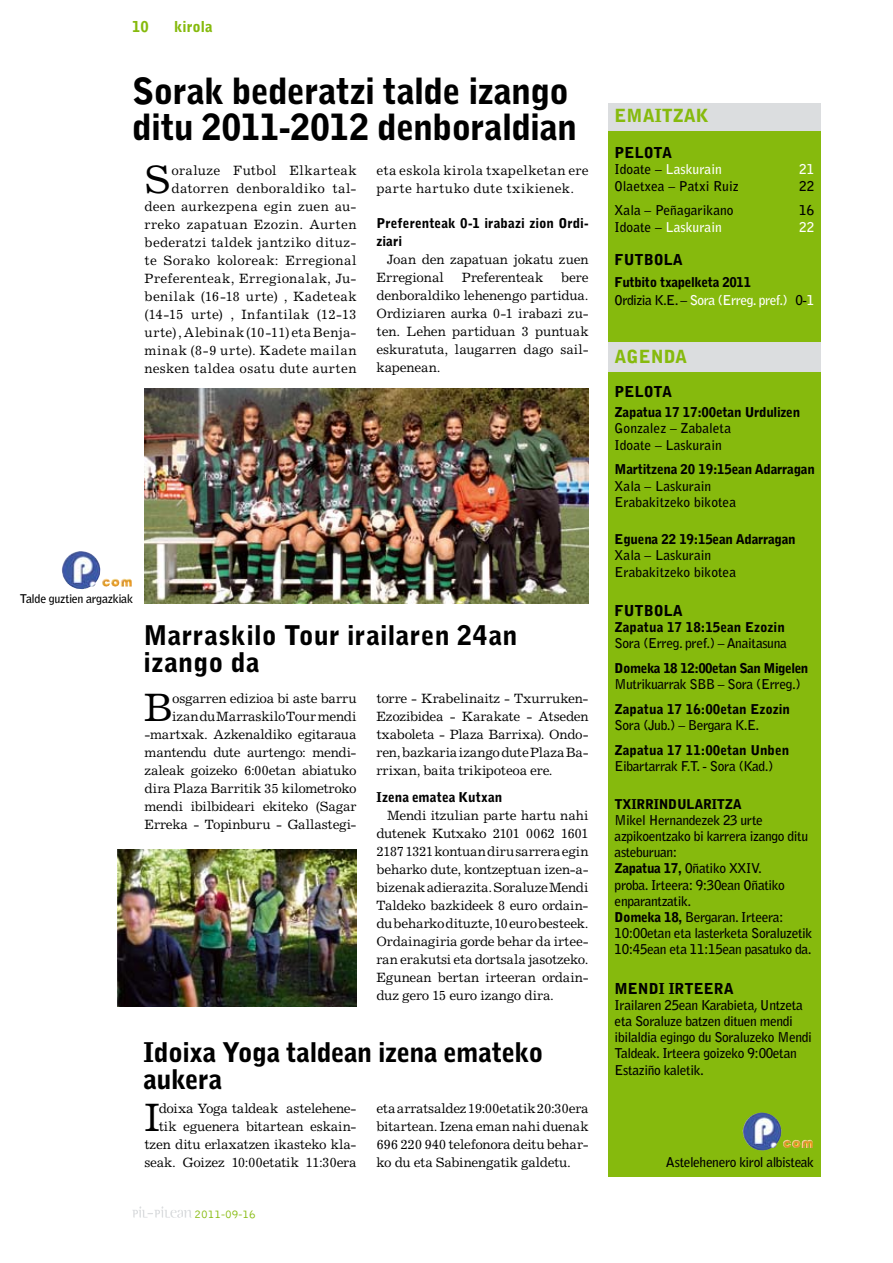
<style>
.page{position:relative;width:893px;height:1263px;background:#fff}
.page>*{position:absolute;margin:0;border:0;box-sizing:border-box;transform-origin:0 0}
.t1{font:39.75px "Excelsior";color:#000}
.t2{font:900 36px/36px "Bell Gothic Std";letter-spacing:-.02em;color:#000}
.t3{font:900 27px/27px "Bell Gothic Std";color:#000}
.t4{font:900 18px "Bell Gothic Std";color:#86ba0d}
.t5{font:900 15px "Bell Gothic Std";color:#000}
.t6{font:900 15px "Bell Gothic Std";color:#86ba0d}
.t7{font:13.5px/18px "Excelsior";letter-spacing:-.005em;color:#000;text-align:justify}
.t8{font:700 13.5px/16.2px "Bell Gothic Std";letter-spacing:-.03em;color:#000}
.t9{font:13.5px/18px "Excelsior";letter-spacing:.025em;color:#000}
.t10{font:900 13.5px/18px "Bell Gothic Std";letter-spacing:-.02em;color:#000}
.t11{font:700 13.5px/16.2px "Bell Gothic Std";color:#000}
.t12{font:900 13.5px/18px "Bell Gothic Std";color:#000}
.t13{font:700 13.5px "Bell Gothic Std";color:#fff}
.t14{font:900 13.5px "Bell Gothic Std";letter-spacing:-.04em;color:#000}
.t15{font:900 13.5px "Bell Gothic Std";letter-spacing:.005em;color:#000}
.t16{font:700 12px "Bell Gothic Std";letter-spacing:-.03em;color:#000}
.t17{font:300 12px "Bell Gothic";color:#86ba0d}
.s1{color:#000}
.s2{font-weight:700}
.s3{font-weight:700;color:#fff}
.s4{font-weight:900}
</style>
<div class="page">
<div style="left:609px;top:104px;width:212px;height:1073px;background:#86ba0d"></div>
<div style="left:608px;top:342px;width:212px;height:29px;background:#dbdddf"></div>
<div style="left:609px;top:104px;width:212px;height:27px;background:#dbdddf"></div>
<svg style="left:132px;top:1206px;width:60px;height:12px"></svg>
<img style="left:145px;top:389px;width:444px;height:214px">
<img style="left:117px;top:849px;width:239px;height:157px">
<img style="left:743px;top:1112px;width:70px;height:39px">
<img style="left:62px;top:551px;width:70px;height:38px">
<p class="t6" style="left:132px;top:18px;width:18px">10</p>
<p class="t6" style="left:174px;top:18px;width:40px">kirola</p>
<h2 class="t2" style="left:132px;top:74px;width:446px">Sorak bederatzi talde izango ditu 2011-2012 denboraldian</h2>
<h1 class="t1" style="left:144px;top:155px;width:28px">S</h1>
<p class="t9" style="left:144px;top:161px;width:214px;text-align:right">oraluze Futbol Elkarteak datorren denboraldiko tal&shy;deen aurkezpena egin zuen au&shy;rreko zapatuan Ezozin. Aurten bederatzi taldek jantziko dituz&shy;te Sorako koloreak: Erregional<br>Preferenteak, Erregionalak, Ju&shy;benilak (16-18 urte) , Kadeteak (14-15 urte) , Infantilak (12-13 urte) , Alebinak (10-11) eta Benja&shy;minak (8-9 urte). Kadete mailan nesken taldea osatu dute aurten</p>
<p class="t9" style="left:376px;top:161px;width:214px">eta eskola kirola txapelketan ere parte hartuko dute txikienek.</p>
<p class="t12" style="left:376px;top:214px;width:214px">Preferenteak 0-1 irabazi zion Ordi&shy;ziari</p>
<p class="t7" style="left:376px;top:250px;width:214px;text-indent:11px">Joan den zapatuan jokatu zuen<br>Erregional</p>
<p class="t7" style="left:462px;top:268px;width:83px">Preferenteak</p>
<p class="t7" style="left:376px;top:268px;width:214px;text-indent:185px">bere denboraldiko lehenengo partidua.<br>Ordiziaren aurka 0-1 irabazi zu&shy;ten. Lehen partiduan 3 puntuak eskuratuta, laugarren dago sail&shy;kapenean.</p>
<p class="t16" style="left:20px;top:591px;width:115px">Talde guztien argazkiak</p>
<h3 class="t3" style="left:144px;top:622px;width:376px">Marraskilo Tour irailaren 24an izango da</h3>
<p class="t7" style="left:145px;top:689px;width:214px;text-align:right">osgarren edizioa bi aste barru izan du Marraskilo Tour mendi -martxak. Azkenaldiko egitaraua mantendu dute aurtengo: mendi&shy;zaleak goizeko 6:00etan abiatuko dira Plaza Barritik 35 kilometroko mendi ibilbideari ekiteko (Sagar<br>Erreka - Topinburu - Gallastegi-</p>
<h1 class="t1" style="left:145px;top:683px;width:30px">B</h1>
<p class="t7" style="left:376px;top:689px;width:214px">torre - Krabelinaitz - Txurruken-Ezozibidea - Karakate - Atseden txaboleta - Plaza Barrixa). Ondo&shy;ren, bazkaria izango dute Plaza Ba&shy;rrixan, baita trikipoteoa ere.</p>
<p class="t15" style="left:376px;top:789px;width:127px">Izena ematea Kutxan</p>
<p class="t7" style="left:376px;top:806px;width:214px;text-indent:11px">Mendi itzulian parte hartu nahi dutenek Kutxako 2101 0062 1601<br>2187 1321 kontuan diru sarrera egin beharko dute, kontzeptuan izen-a&shy;bizenak adierazita. Soraluze Mendi Taldeko bazkideek 8 euro ordain&shy;du beharko dituzte, 10 euro besteek.<br>Ordainagiria gorde behar da irtee&shy;ran erakutsi eta dortsala jasotzeko.<br>Egunean bertan irteeran ordain&shy;duz gero 15 euro izango dira.</p>
<h3 class="t3" style="left:144px;top:1039px;width:401px">Idoixa Yoga taldean izena emateko aukera</h3>
<p class="t7" style="left:144px;top:1099px;width:214px;text-align:right">doixa Yoga taldeak astelehene&shy;tik eguenera bitartean eskain&shy;tzen ditu erlaxatzen ikasteko kla&shy;seak. Goizez 10:00etatik 11:30era</p>
<h1 class="t1" style="left:144px;top:1094px;width:17px">I</h1>
<p class="t7" style="left:376px;top:1099px;width:214px">eta arratsaldez 19:00etatik 20:30era bitartean. Izena eman nahi duenak 696 220 940 telefonora deitu behar&shy;ko du eta Sabinengatik galdetu.</p>
<p class="t17" style="left:195px;top:1207px;width:63px">2011-09-16</p>
<h3 class="t4" style="left:615px;top:105px;width:96px">EMAITZAK</h3>
<p class="t5" style="left:615px;top:144px;width:21px">PELOTA</p>
<p class="t13" style="left:615px;top:161px;width:109px"><span class="s1">Idoate –</span> Laskurain</p>
<p class="t13" style="left:799px;top:161px;width:17px">21</p>
<p class="t11" style="left:615px;top:178px;width:126px">Olaetxea – Patxi Ruiz</p>
<p class="t8" style="left:799px;top:178px;width:17px">22</p>
<p class="t11" style="left:615px;top:202px;width:120px">Xala – Peñagarikano</p>
<p class="t8" style="left:799px;top:202px;width:17px">16</p>
<p class="t13" style="left:615px;top:218px;width:109px"><span class="s1">Idoate –</span> Laskurain</p>
<p class="t13" style="left:799px;top:218px;width:17px">22</p>
<p class="t5" style="left:615px;top:251px;width:20px">FUTBOLA</p>
<p class="t10" style="left:615px;top:273px;width:201px">Futbito txapelketa 2011<br><span class="s2">Ordizia K.E. –</span> <span class="s3">Sora (Erreg. pref.)</span> <span class="s2">0-</span><span class="s3">1</span></p>
<h3 class="t4" style="left:615px;top:346px;width:74px">AGENDA</h3>
<p class="t5" style="left:615px;top:383px;width:21px">PELOTA</p>
<p class="t10" style="left:615px;top:404px;width:187px">Zapatua 17 17:00etan Urdulizen</p>
<p class="t11" style="left:615px;top:421px;width:118px">Gonzalez – Zabaleta<br>Idoate – Laskurain</p>
<p class="t10" style="left:615px;top:461px;width:202px">Martitzena 20 19:15ean Adarragan</p>
<p class="t11" style="left:615px;top:478px;width:123px">Xala – Laskurain<br>Erabakitzeko bikotea</p>
<p class="t10" style="left:615px;top:531px;width:183px">Eguena 22 19:15ean Adarragan</p>
<p class="t11" style="left:615px;top:547px;width:123px">Xala – Laskurain<br>Erabakitzeko bikotea</p>
<p class="t5" style="left:615px;top:602px;width:20px">FUTBOLA</p>
<p class="t12" style="left:615px;top:618px;width:172px">Zapatua 17 18:15ean Ezozin</p>
<p class="t8" style="left:615px;top:635px;width:174px">Sora (Erreg. pref.) – Anaitasuna</p>
<p class="t14" style="left:615px;top:660px;width:195px">Domeka 18 12:00etan San Migelen</p>
<p class="t8" style="left:615px;top:676px;width:188px">Mutrikuarrak SBB – Sora (Erreg.)</p>
<p class="t12" style="left:615px;top:700px;width:177px">Zapatua 17 16:00etan Ezozin</p>
<p class="t8" style="left:615px;top:717px;width:146px">Sora (Jub.) – Bergara K.E.</p>
<p class="t12" style="left:615px;top:741px;width:176px">Zapatua 17 11:00etan Unben</p>
<p class="t8" style="left:615px;top:758px;width:160px">Eibartarrak F.T. - Sora (Kad.)</p>
<p class="t10" style="left:615px;top:795px;width:129px">TXIRRINDULARITZA</p>
<p class="t8" style="left:615px;top:812px;width:199px">Mikel Hernandezek 23 urte azpikoentzako bi karrera izango ditu asteburuan:<br><span class="s4">Zapatua 17,</span> Oñatiko XXIV.<br>proba. Irteera: 9:30ean Oñatiko enparantzatik.<br><span class="s4">Domeka 18,</span> Bergaran. Irteera:<br>10:00etan eta lasterketa Soraluzetik<br>10:45ean eta 11:15ean pasatuko da.</p>
<p class="t5" style="left:615px;top:979px;width:24px">MENDI</p>
<p class="t5" style="left:669px;top:979px;width:11px">IRTEERA</p>
<p class="t8" style="left:615px;top:997px;width:199px">Irailaren 25ean Karabieta, Untzeta eta Soraluze batzen dituen mendi ibilaldia egingo du Soraluzeko Mendi<br>Taldeak. Irteera goizeko 9:00etan<br>Estaziño kaletik.</p>
<p class="t8" style="left:666px;top:1154px;width:150px">Astelehenero kirol albisteak</p>
</div>
